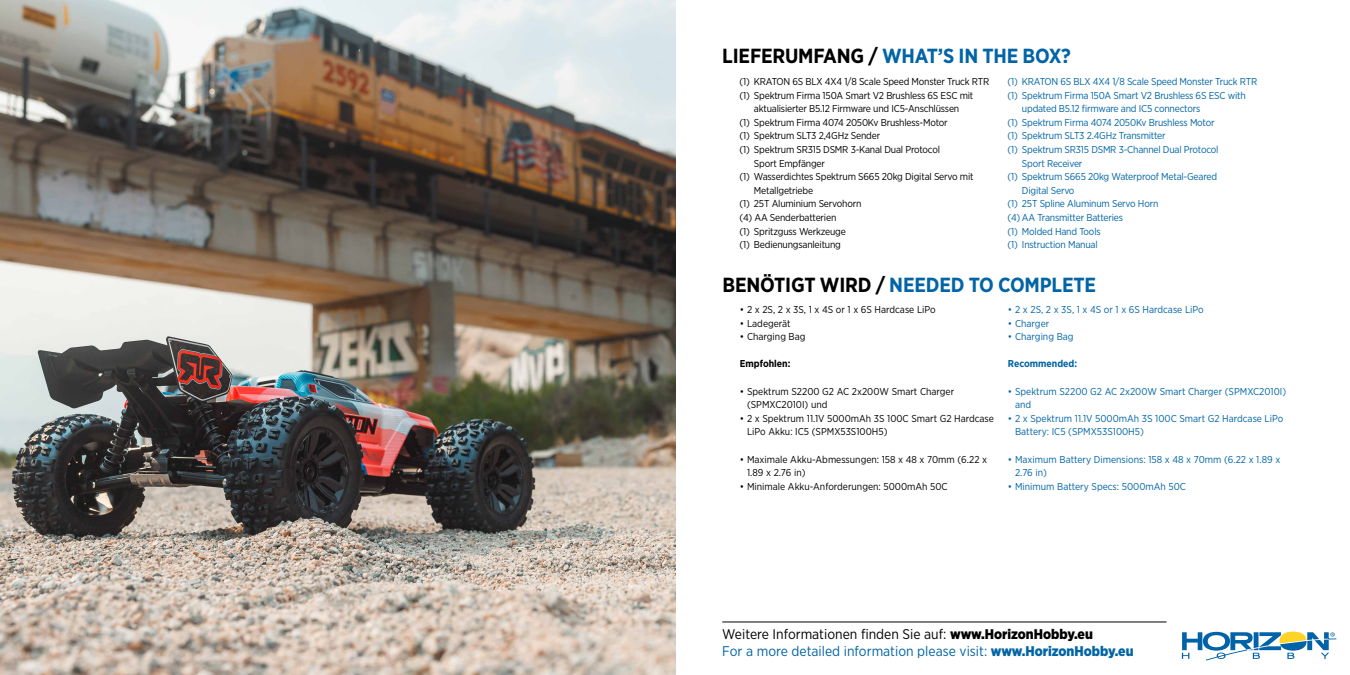
<style>
.page{position:relative;width:1350px;height:675px;background:#fff}
.page>*{position:absolute;margin:0;border:0;box-sizing:border-box;transform-origin:0 0}
.t1{font:700 20.4px "Gotham Narrow";letter-spacing:-.01em;color:#0064a5}
.t2{font:14px/16.8px "Gotham Narrow";color:#0064a5}
.t3{font:10px "Gotham Narrow";letter-spacing:-.02em;color:#000}
.t4{font:10px "Gotham Narrow";letter-spacing:-.02em;color:#0064a5}
.t5{font:10px/13.6px "Gotham Narrow";color:#000}
.t6{font:10px/13.6px "Gotham Narrow";color:#0064a5}
.t7{font:700 10px "Gotham Narrow";color:#0064a5}
.t8{font:700 10px "Gotham Narrow";color:#000}
.s1{color:#000}
.s2{font-weight:900;color:#000}
.s3{font-weight:900}
</style>
<div class="page">
<svg style="left:1182px;top:632px;width:154px;height:29px"></svg>
<hr style="left:722px;top:622px;width:444px;height:1px;background:#000">
<img style="left:0;top:0;width:675px;height:675px">
<h1 class="t1" style="left:722px;top:43px;width:350px"><span class="s1">LIEFERUMFANG /</span> WHAT’S IN THE BOX?</h1>
<p class="t3" style="left:740px;top:75px;width:251px">(1) KRATON 6S BLX 4X4 1/8 Scale Speed Monster Truck RTR</p>
<p class="t3" style="left:740px;top:89px;width:235px">(1) Spektrum Firma 150A Smart V2 Brushless 6S ESC mit</p>
<p class="t3" style="left:754px;top:102px;width:207px">aktualisierter B5.12 Firmware und IC5-Anschlüssen</p>
<p class="t3" style="left:740px;top:116px;width:210px">(1) Spektrum Firma 4074 2050Kv Brushless-Motor</p>
<p class="t3" style="left:740px;top:130px;width:142px">(1) Spektrum SLT3 2,4GHz Sender</p>
<p class="t3" style="left:740px;top:143px;width:202px">(1) Spektrum SR315 DSMR 3-Kanal Dual Protocol</p>
<p class="t3" style="left:754px;top:157px;width:72px">Sport Empfänger</p>
<p class="t3" style="left:740px;top:170px;width:235px">(1) Wasserdichtes Spektrum S665 20kg Digital Servo mit</p>
<p class="t3" style="left:754px;top:184px;width:61px">Metallgetriebe</p>
<p class="t3" style="left:740px;top:198px;width:123px">(1) 25T Aluminium Servohorn</p>
<p class="t3" style="left:740px;top:211px;width:98px">(4) AA Senderbatterien</p>
<p class="t3" style="left:740px;top:225px;width:108px">(1) Spritzguss Werkzeuge</p>
<p class="t3" style="left:740px;top:238px;width:103px">(1) Bedienungsanleitung</p>
<p class="t4" style="left:1008px;top:75px;width:251px">(1) KRATON 6S BLX 4X4 1/8 Scale Speed Monster Truck RTR</p>
<p class="t4" style="left:1008px;top:89px;width:240px">(1) Spektrum Firma 150A Smart V2 Brushless 6S ESC with</p>
<p class="t4" style="left:1022px;top:102px;width:180px">updated B5.12 firmware and IC5 connectors</p>
<p class="t4" style="left:1008px;top:116px;width:209px">(1) Spektrum Firma 4074 2050Kv Brushless Motor</p>
<p class="t4" style="left:1008px;top:130px;width:160px">(1) Spektrum SLT3 2.4GHz Transmitter</p>
<p class="t4" style="left:1008px;top:143px;width:212px">(1) Spektrum SR315 DSMR 3-Channel Dual Protocol</p>
<p class="t4" style="left:1022px;top:157px;width:62px">Sport Receiver</p>
<p class="t4" style="left:1008px;top:170px;width:211px">(1) Spektrum S665 20kg Waterproof Metal-Geared</p>
<p class="t4" style="left:1022px;top:184px;width:54px">Digital Servo</p>
<p class="t4" style="left:1008px;top:198px;width:152px">(1) 25T Spline Aluminum Servo Horn</p>
<p class="t4" style="left:1008px;top:211px;width:117px">(4) AA Transmitter Batteries</p>
<p class="t4" style="left:1008px;top:225px;width:95px">(1) Molded Hand Tools</p>
<p class="t4" style="left:1008px;top:238px;width:92px">(1) Instruction Manual</p>
<h1 class="t1" style="left:723px;top:271px;width:375px"><span class="s1">BENÖTIGT WIRD /</span> NEEDED TO COMPLETE</h1>
<p class="t5" style="left:740px;top:303px;width:197px">• 2 x 2S, 2 x 3S, 1 x 4S or 1 x 6S Hardcase LiPo</p>
<p class="t5" style="left:740px;top:316px;width:52px">• Ladegerät</p>
<p class="t5" style="left:740px;top:330px;width:67px">• Charging Bag</p>
<p class="t8" style="left:740px;top:358px;width:52px">Empfohlen:</p>
<p class="t5" style="left:747px;top:384px;width:209px;text-indent:-7px">• Spektrum S2200 G2 AC 2x200W Smart Charger (SPMXC2010I) und</p>
<p class="t5" style="left:747px;top:411px;width:248px;text-indent:-7px">• 2 x Spektrum 11.1V 5000mAh 3S 100C Smart G2 Hardcase<br>LiPo Akku: IC5 (SPMX53S100H5)</p>
<p class="t5" style="left:747px;top:452px;width:242px;text-indent:-7px">• Maximale Akku-Abmessungen: 158 x 48 x 70mm (6.22 x<br>1.89 x 2.76 in)</p>
<p class="t5" style="left:740px;top:479px;width:209px">• Minimale Akku-Anforderungen: 5000mAh 50C</p>
<p class="t6" style="left:1008px;top:303px;width:197px">• 2 x 2S, 2 x 3S, 1 x 4S or 1 x 6S Hardcase LiPo</p>
<p class="t6" style="left:1008px;top:316px;width:43px">• Charger</p>
<p class="t6" style="left:1008px;top:330px;width:67px">• Charging Bag</p>
<p class="t7" style="left:1008px;top:358px;width:71px">Recommended:</p>
<p class="t6" style="left:1015px;top:384px;width:273px;text-indent:-7px">• Spektrum S2200 G2 AC 2x200W Smart Charger (SPMXC2010I) and</p>
<p class="t6" style="left:1015px;top:411px;width:270px;text-indent:-7px">• 2 x Spektrum 11.1V 5000mAh 3S 100C Smart G2 Hardcase LiPo<br>Battery: IC5 (SPMX53S100H5)</p>
<p class="t6" style="left:1015px;top:452px;width:267px;text-indent:-7px">• Maximum Battery Dimensions: 158 x 48 x 70mm (6.22 x 1.89 x<br>2.76 in)</p>
<p class="t6" style="left:1008px;top:479px;width:180px">• Minimum Battery Specs: 5000mAh 50C</p>
<h2 class="t2" style="left:722px;top:626px;width:413px"><span class="s1">Weitere Informationen finden Sie auf:</span> <span class="s2">www.HorizonHobby.eu<br></span>For a more detailed information please visit: <span class="s3">www.HorizonHobby.eu</span></h2>
</div>
